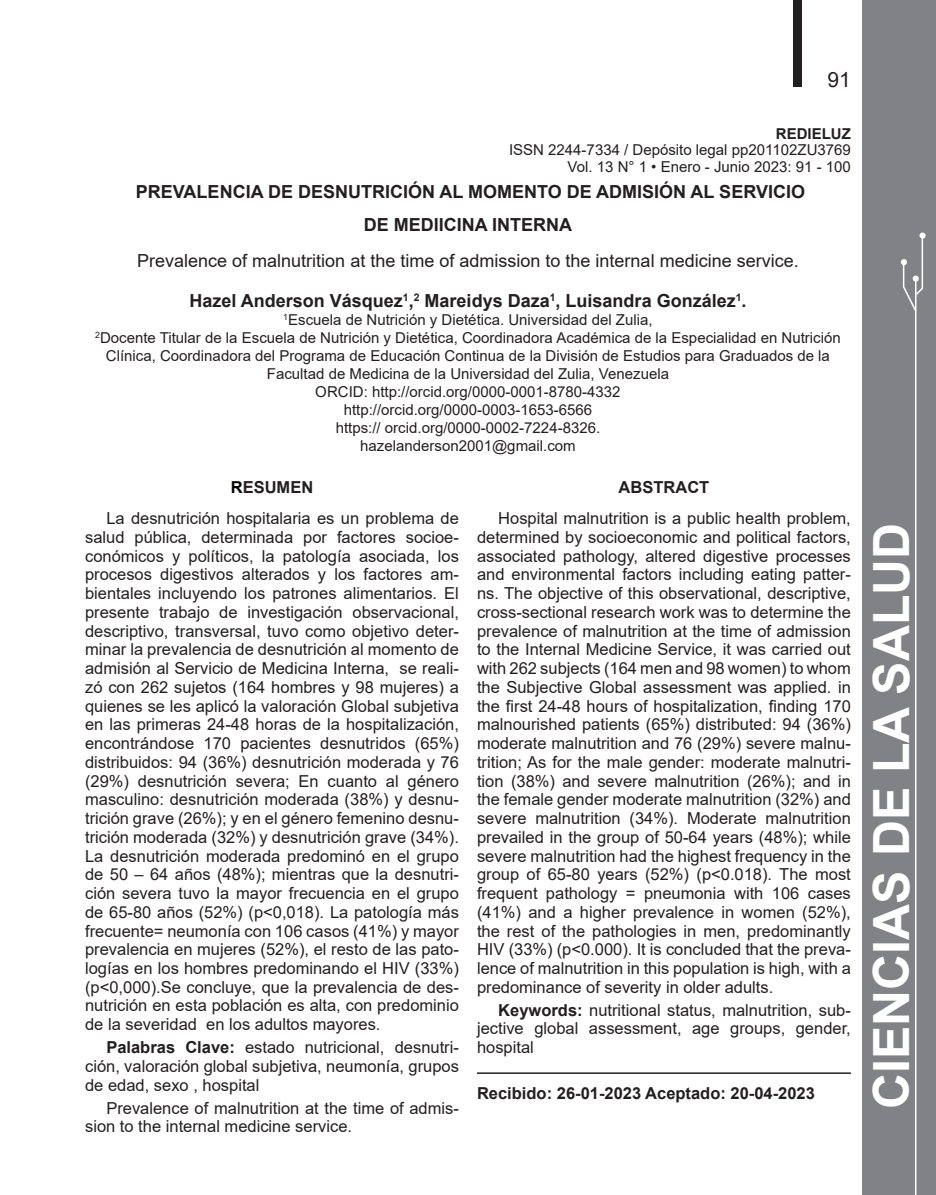
<style>
.page{position:relative;width:936px;height:1195px;background:#fff}
.page>*{position:absolute;margin:0;border:0;box-sizing:border-box;transform-origin:0 0}
.t1{font:700 49.95px "Arial";color:#fff}
.t2{font:21px "Arial";color:#231f20}
.t3{font:700 18px/33px "Arial";color:#231f20;text-align:center}
.t4{font:18px "Arial";color:#231f20}
.t5{font:16.5px/18.8px "Arial";color:#231f20;text-align:justify}
.t6{font:700 16.5px "Arial";color:#231f20}
.t7{font:15px/18px "Arial";color:#231f20;text-align:center}
.t8{font:700 15px "Arial";color:#231f20}
.s1{font-weight:700;color:#040503}
.s2{font-weight:700}
</style>
<div class="page">
<div style="left:793px;top:0;width:8px;height:87px;background:#231f20"></div>
<div style="left:862px;top:0;width:73px;height:1195px;background:#808285"></div>
<hr style="left:914px;top:281px;width:2px;height:914px;background:#fff">
<div style="left:919px;top:232px;width:6px;height:7px;background:#fff;border-radius:50%"></div>
<svg style="left:900px;top:234px;width:23px;height:79px"></svg>
<hr style="left:477px;top:1072px;width:373px;height:2px;background:#231f20">
<p class="t2" style="left:827px;top:65px;width:25px">91</p>
<p class="t8" style="left:775px;top:123px;width:76px">REDIELUZ</p>
<p class="t7" style="left:509px;top:141px;width:343px;line-height:16.5px;text-align:right">ISSN 2244-7334 / Depósito legal pp201102ZU3769<br>Vol. 13 N° 1 • Enero - Junio 2023: 91 - 100</p>
<p class="t3" style="left:136px;top:175px;width:670px">PREVALENCIA DE DESNUTRICIÓN AL MOMENTO DE ADMISIÓN AL SERVICIO<br>DE MEDIICINA INTERNA</p>
<p class="t4" style="left:137px;top:248px;width:663px">Prevalence of malnutrition at the time of admission to the internal medicine service.</p>
<p class="t3" style="left:189px;top:285px;width:558px">Hazel Anderson Vásquez<sup>1</sup>,<sup>2</sup> Mareidys Daza<sup>1</sup>, Luisandra González<sup>1</sup>.</p>
<p class="t7" style="left:95px;top:311px;width:747px"><sup>1</sup>Escuela de Nutrición y Dietética. Universidad del Zulia,<br><sup>2</sup>Docente Titular de la Escuela de Nutrición y Dietética, Coordinadora Académica de la Especialidad en Nutrición Clínica, Coordinadora del Programa de Educación Continua de la División de Estudios para Graduados de la Facultad de Medicina de la Universidad del Zulia, Venezuela<br>ORCID: http://orcid.org/0000-0001-8780-4332<br>http://orcid.org/0000-0003-1653-6566<br>https:// orcid.org/0000-0002-7224-8326.<br>hazelanderson2001@gmail.com</p>
<p class="t5" style="left:106px;top:471px;width:354px;line-height:31.5px;text-indent:124px"><span class="s1">R</span><span class="s2">ESUMEN<br></span>La desnutrición hospitalaria es un problema de</p>
<p class="t5" style="left:85px;top:527px;width:375px">salud pública, determinada por factores socioe&shy;conómicos y políticos, la patología asociada, los procesos digestivos alterados y los factores am&shy;bientales incluyendo los patrones alimentarios. El presente trabajo de investigación observacional, descriptivo, transversal, tuvo como objetivo deter&shy;minar la prevalencia de desnutrición al momento de admisión al Servicio de Medicina Interna, se reali&shy;zó con 262 sujetos (164 hombres y 98 mujeres) a quienes se les aplicó la valoración Global subjetiva en las primeras 24-48 horas de la hospitalización, encontrándose 170 pacientes desnutridos (65%) distribuidos: 94 (36%) desnutrición moderada y 76 (29%) desnutrición severa; En cuanto al género masculino: desnutrición moderada (38%) y desnu&shy;trición grave (26%); y en el género femenino desnu&shy;trición moderada (32%) y desnutrición grave (34%).<br>La desnutrición moderada predominó en el grupo de 50 – 64 años (48%); mientras que la desnutri&shy;ción severa tuvo la mayor frecuencia en el grupo de 65-80 años (52%) (p&lt;0,018). La patología más frecuente= neumonía con 106 casos (41%) y mayor prevalencia en mujeres (52%), el resto de las pato&shy;logías en los hombres predominando el HIV (33%) (p&lt;0,000).Se concluye, que la prevalencia de des&shy;nutrición en esta población es alta, con predominio de la severidad en los adultos mayores.</p>
<p class="t5" style="left:85px;top:1038px;width:375px;text-indent:21px"><span class="s2">Palabras Clave:</span> estado nutricional, desnutri&shy;ción, valoración global subjetiva, neumonía, grupos de edad, sexo , hospital</p>
<p class="t5" style="left:85px;top:1098px;width:375px;text-indent:21px">Prevalence of malnutrition at the time of admis&shy;sion to the internal medicine service.</p>
<p class="t6" style="left:618px;top:475px;width:92px">ABSTRACT</p>
<p class="t5" style="left:477px;top:509px;width:375px;text-indent:21px">Hospital malnutrition is a public health problem, determined by socioeconomic and political factors, associated pathology, altered digestive processes and environmental factors including eating patter&shy;ns. The objective of this observational, descriptive, cross-sectional research work was to determine the prevalence of malnutrition at the time of admission to the Internal Medicine Service, it was carried out with 262 subjects (164 men and 98 women) to whom the Subjective Global assessment was applied. in the first 24-48 hours of hospitalization, finding 170 malnourished patients (65%) distributed: 94 (36%) moderate malnutrition and 76 (29%) severe malnu&shy;trition; As for the male gender: moderate malnutri&shy;tion (38%) and severe malnutrition (26%); and in the female gender moderate malnutrition (32%) and severe malnutrition (34%). Moderate malnutrition prevailed in the group of 50-64 years (48%); while severe malnutrition had the highest frequency in the group of 65-80 years (52%) (p&lt;0.018). The most frequent pathology = pneumonia with 106 cases (41%) and a higher prevalence in women (52%), the rest of the pathologies in men, predominantly HIV (33%) (p&lt;0.000). It is concluded that the preva&shy;lence of malnutrition in this population is high, with a predominance of severity in older adults.</p>
<p class="t5" style="left:477px;top:1000px;width:375px;text-indent:21px"><span class="s2">Keywords:</span> nutritional status, malnutrition, sub&shy;jective global assessment, age groups, gender, hospital</p>
<p class="t6" style="left:477px;top:1082px;width:339px">Recibido: 26-01-2023 Aceptado: 20-04-2023</p>
<h1 class="t1" style="left:856px;top:1109px;width:588px;rotate:-90deg">CIENCIAS DE LA SALUD</h1>
</div>
